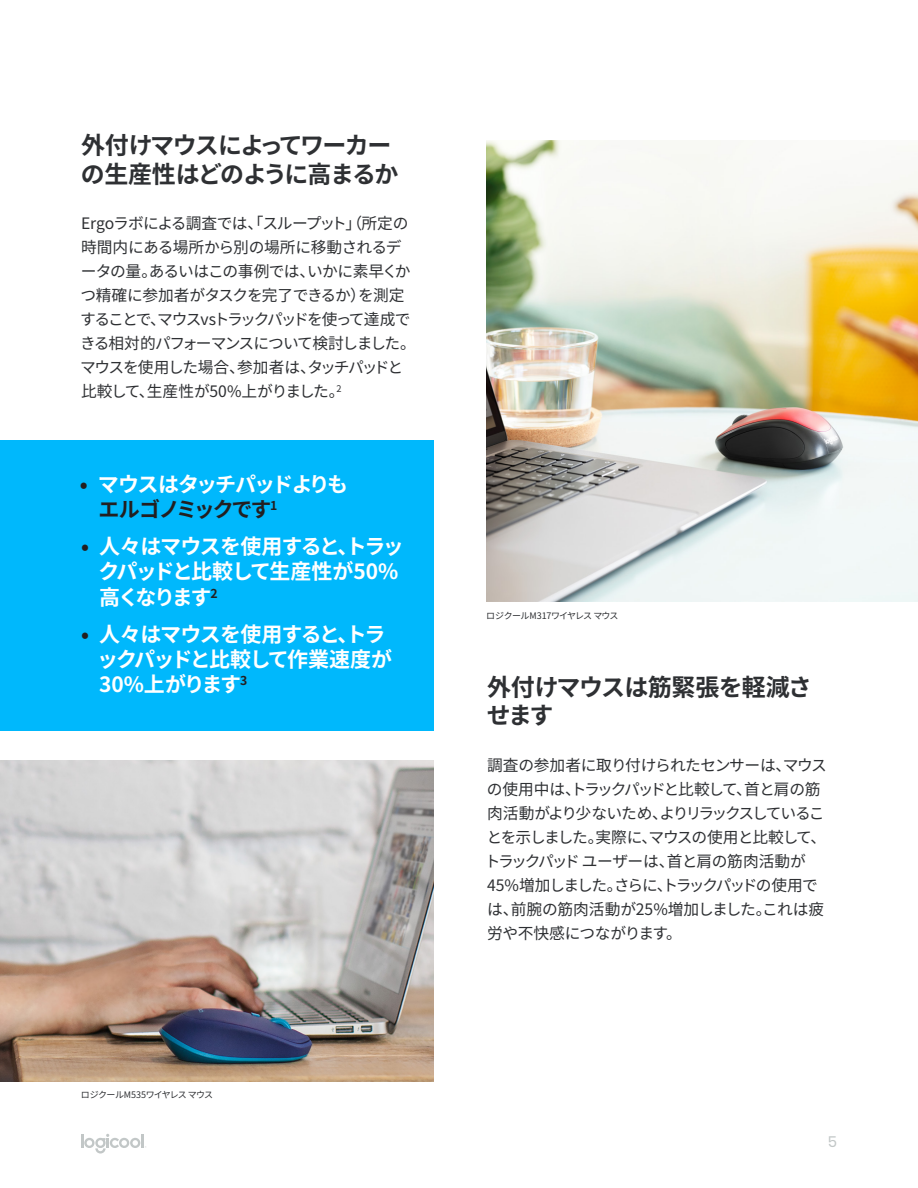
<style>
.page{position:relative;width:918px;height:1188px;background:#fff}
.page>*{position:absolute;margin:0;border:0;box-sizing:border-box;transform-origin:0 0}
.Header_1{font:700 24px/28.5px "Noto Sans CJ Kjp";letter-spacing:-.06em;color:#2e3033}
.Header_1-2{font:700 24px/28.5px "Noto Sans CJ Kjp";letter-spacing:-.025em;color:#2e3033}
.t1{font:700 21px/25.2px "Noto Sans CJ Kjp";letter-spacing:-.075em;color:#fff}
.t2{font:700 21px/25.2px "Noto Sans CJ Kjp";letter-spacing:-.095em;color:#fff}
.t3{font:15.75px/24px "Noto Sans CJ Kjp";letter-spacing:-.06em;color:#2e3033}
.t4{font:15px "Poppins";color:#c2c7c7}
.t5{font:9px "Noto Sans CJ Kjp";letter-spacing:-.055em;color:#2e3033}
.s1{color:#231f20}
</style>
<div class="page">
<svg style="left:81px;top:1134px;width:65px;height:20px"></svg>
<hr style="left:141px;top:1134px;width:3px;height:14px;background:#c2c7c7">
<img style="left:486px;top:140px;width:432px;height:462px">
<img style="left:0;top:760px;width:433px;height:322px">
<div style="left:0;top:440px;width:433px;height:290px;background:#00b8fc"></div>
<p class="Header_1" style="left:81px;top:132px;width:319px">外付けマウスによってワーカーの生産性はどのように高まるか</p>
<p class="t3" style="left:80px;top:212px;width:337px">Ergoラボによる調査では、「スループット」（所定の時間内にある場所から別の場所に移動されるデータの量。あるいはこの事例では、いかに素早くかつ精確に参加者がタスクを完了できるか）を測定することで、マウスvsトラックパッドを使って達成できる相対的パフォーマンスについて検討しました。マウスを使用した場合、参加者は、タッチパッドと比較して、生産性が50%上がりました。<sup>2</sup></p>
<p class="t2" style="left:99px;top:472px;width:251px;text-indent:-19px"><span class="s1">•</span> マウスはタッチパッドよりも<span class="s1">エルゴノミックです</span><sup>1</sup></p>
<p class="t1" style="left:98px;top:534px;width:307px;text-indent:-17px"><span class="s1">•</span> 人々はマウスを使用すると、トラックパッドと比較して生産性が50%高くなります<sup>2</sup></p>
<p class="t1" style="left:97px;top:622px;width:297px;text-indent:-16px"><span class="s1">•</span> 人々はマウスを使用すると、トラックパッドと比較して作業速度が<br>30%上がります<sup>3</sup></p>
<p class="t5" style="left:81px;top:1089px;width:134px">ロジクールM535ワイヤレス マウス</p>
<p class="t5" style="left:486px;top:610px;width:134px">ロジクールM317ワイヤレス マウス</p>
<p class="Header_1-2" style="left:487px;top:673px;width:327px">外付けマウスは筋緊張を軽減させます</p>
<p class="t3" style="left:485px;top:753px;width:344px">調査の参加者に取り付けられたセンサーは、マウスの使用中は、トラックパッドと比較して、首と肩の筋肉活動がより少ないため、よりリラックスしていることを示しました。実際に、マウスの使用と比較して、トラックパッド ユーザーは、首と肩の筋肉活動が<br>45%増加しました。さらに、トラックパッドの使用では、前腕の筋肉活動が25%増加しました。これは疲労や不快感につながります。</p>
<p class="t4" style="left:828px;top:1134px;width:11px">5</p>
</div>
